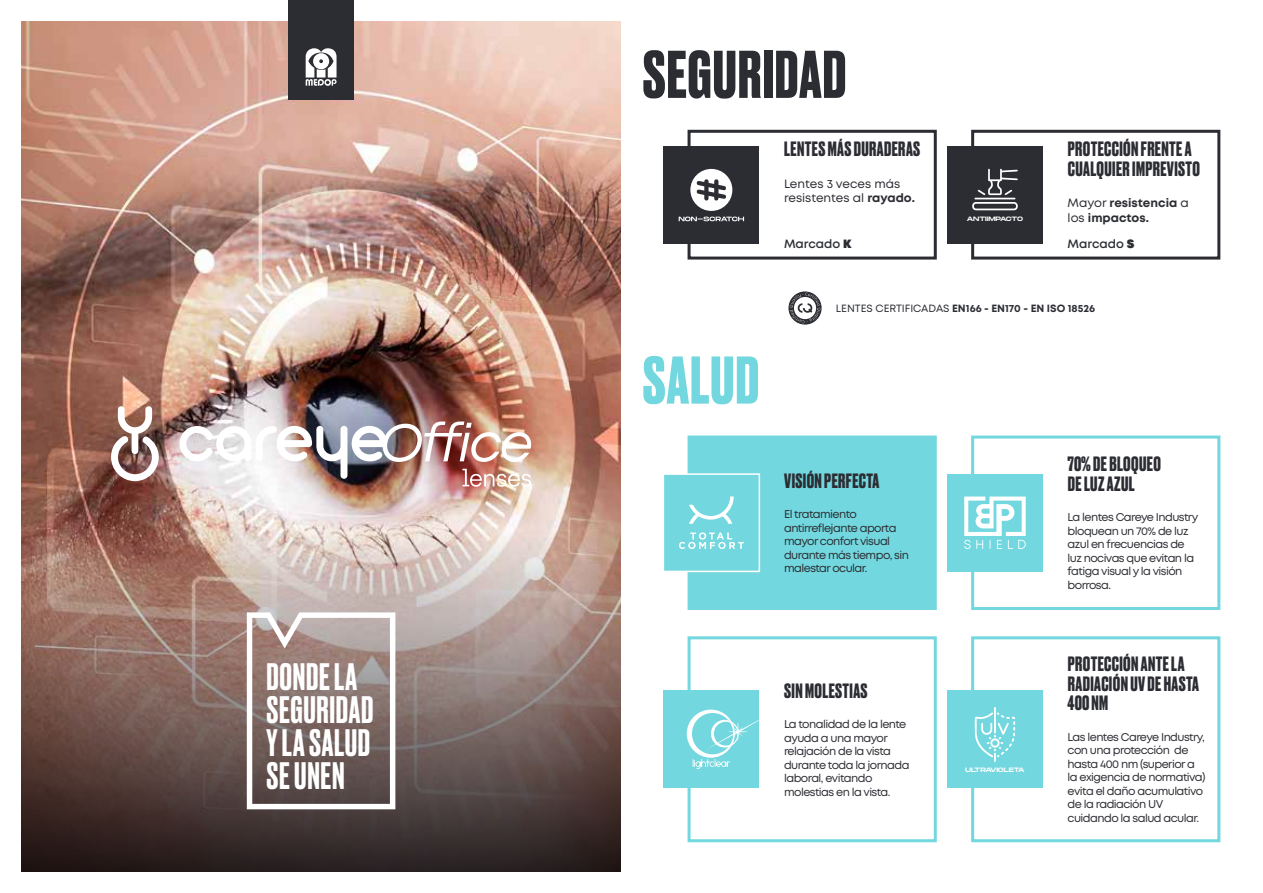
<style>
.page{position:relative;width:1263px;height:893px;background:#fff}
.page>*{position:absolute;margin:0;border:0;box-sizing:border-box;transform-origin:0 0}
.t1{font:700 63.3px "Druk";letter-spacing:.02em;color:#2c2d33}
.t2{font:700 63.3px "Druk";letter-spacing:.02em;color:#72d7de}
.t3{font:500 36px/32.8px "Druk";letter-spacing:.02em;color:#fff}
.t4{font:700 19.5px/19.5px "Druk";letter-spacing:.02em;color:#2c2d33}
.t5{font:12px/14.4px "Mont";color:#2c2d33}
.t6{font:700 12px/14.4px "Mont";color:#2c2d33}
.t7{font:600 12px "Mont";color:#2c2d33}
.t8{font:11.25px/13.5px "Mont";letter-spacing:-.05em;color:#2c2d33}
.t9{font:700 10.5px "Mont";color:#2c2d33}
.t10{font:6.3px "Monument Extended";letter-spacing:-.015em;color:#fff}
.s1{font-weight:700}
.s2{font-weight:900}
.s3{font-weight:400}
</style>
<div class="page">
<img style="left:21px;top:21px;width:600px;height:510px">
<svg style="left:21px;top:531px;width:600px;height:340px;background:#7f6963"></svg>
<div style="left:288px;top:0;width:66px;height:100px;background:#2c2d33"></div>
<svg style="left:306px;top:48px;width:31px;height:38px"></svg>
<svg style="left:111px;top:406px;width:48px;height:75px"></svg>
<img style="left:179px;top:421px;width:352px;height:65px">
<svg style="left:244px;top:607px;width:154px;height:205px;background:#938380"></svg>
<svg style="left:788px;top:291px;width:34px;height:33px"></svg>
<div style="left:688px;top:130px;width:249px;height:129px;border:3px solid #2c2d33"></div>
<div style="left:663px;top:146px;width:96px;height:98px;background:#2c2d33"></div>
<svg style="left:679px;top:169px;width:65px;height:52px"></svg>
<div style="left:971px;top:130px;width:249px;height:129px;border:3px solid #2c2d33"></div>
<div style="left:947px;top:146px;width:96px;height:98px;background:#2c2d33"></div>
<svg style="left:972px;top:169px;width:46px;height:41px"></svg>
<div style="left:688px;top:435px;width:249px;height:175px;background:#72d7de;border:3px solid #72d7de"></div>
<div style="left:663px;top:473px;width:97px;height:99px;background:#72d7de;border:2px solid #fff"></div>
<svg style="left:689px;top:496px;width:45px;height:28px"></svg>
<svg style="left:679px;top:532px;width:65px;height:17px"></svg>
<div style="left:971px;top:435px;width:249px;height:175px;border:3px solid #72d7de"></div>
<div style="left:947px;top:474px;width:96px;height:97px;background:#72d7de"></div>
<svg style="left:964px;top:496px;width:62px;height:53px"></svg>
<div style="left:688px;top:636px;width:249px;height:206px;border:3px solid #72d7de"></div>
<div style="left:663px;top:690px;width:96px;height:98px;background:#72d7de"></div>
<div style="left:971px;top:636px;width:249px;height:206px;border:3px solid #72d7de"></div>
<div style="left:947px;top:690px;width:96px;height:98px;background:#72d7de"></div>
<svg style="left:975px;top:707px;width:40px;height:55px"></svg>
<svg style="left:687px;top:709px;width:72px;height:60px"></svg>
<h2 class="t3" style="left:267px;top:659px;width:108px">DONDE LA<br>SEGURIDAD<br>Y LA SALUD<br>SE UNEN</h2>
<h1 class="t1" style="left:643px;top:31px;width:205px">SEGURIDAD</h1>
<h3 class="t4" style="left:784px;top:138px;width:137px">LENTES MÁS DURADERAS</h3>
<p class="t5" style="left:784px;top:176px;width:132px">Lentes 3 veces más resistentes al <span class="s1">rayado.</span></p>
<p class="t7" style="left:784px;top:235px;width:69px">Marcado <span class="s2">K</span></p>
<p class="t10" style="left:967px;top:214px;width:58px">ANTIIMPACTO</p>
<h3 class="t4" style="left:1068px;top:138px;width:134px">PROTECCIÓN FRENTE A<br>CUALQUIER IMPREVISTO</h3>
<p class="t6" style="left:1068px;top:196px;width:123px"><span class="s3">Mayor</span> resistencia <span class="s3">a los</span> impactos.</p>
<p class="t7" style="left:1068px;top:235px;width:68px">Marcado <span class="s2">S</span></p>
<h1 class="t2" style="left:643px;top:337px;width:118px">SALUD</h1>
<p class="t9" style="left:836px;top:301px;width:261px"><span class="s3">LENTES CERTIFICADAS</span> EN166 - EN170 - EN ISO 18526</p>
<h3 class="t4" style="left:784px;top:470px;width:97px">VISIÓN PERFECTA</h3>
<p class="t8" style="left:784px;top:507px;width:126px">El tratamiento antirreflejante aporta mayor confort visual durante más tiempo, sin malestar ocular.</p>
<h3 class="t4" style="left:784px;top:679px;width:85px">SIN MOLESTIAS</h3>
<p class="t8" style="left:784px;top:717px;width:127px">La tonalidad de la lente ayuda a una mayor relajación de la vista durante toda la jornada laboral, evitando molestias en la vista.</p>
<p class="t10" style="left:965px;top:764px;width:61px">ULTRAVIOLETA</p>
<h3 class="t4" style="left:1068px;top:453px;width:95px">70% DE BLOQUEO<br>DE LUZ AZUL</h3>
<p class="t8" style="left:1068px;top:510px;width:132px">La lentes Careye Industry bloquean un 70% de luz azul en frecuencias de luz nocivas que evitan la fatiga visual y la visión borrosa.</p>
<h3 class="t4" style="left:1068px;top:653px;width:133px">PROTECCIÓN ANTE LA<br>RADIACIÓN UV DE HASTA<br>400 NM</h3>
<p class="t8" style="left:1068px;top:730px;width:139px">Las lentes Careye Industry, con una protección de hasta 400 nm (superior a la exigencia de normativa) evita el daño acumulativo de la radiación UV cuidando la salud acular.</p>
</div>
